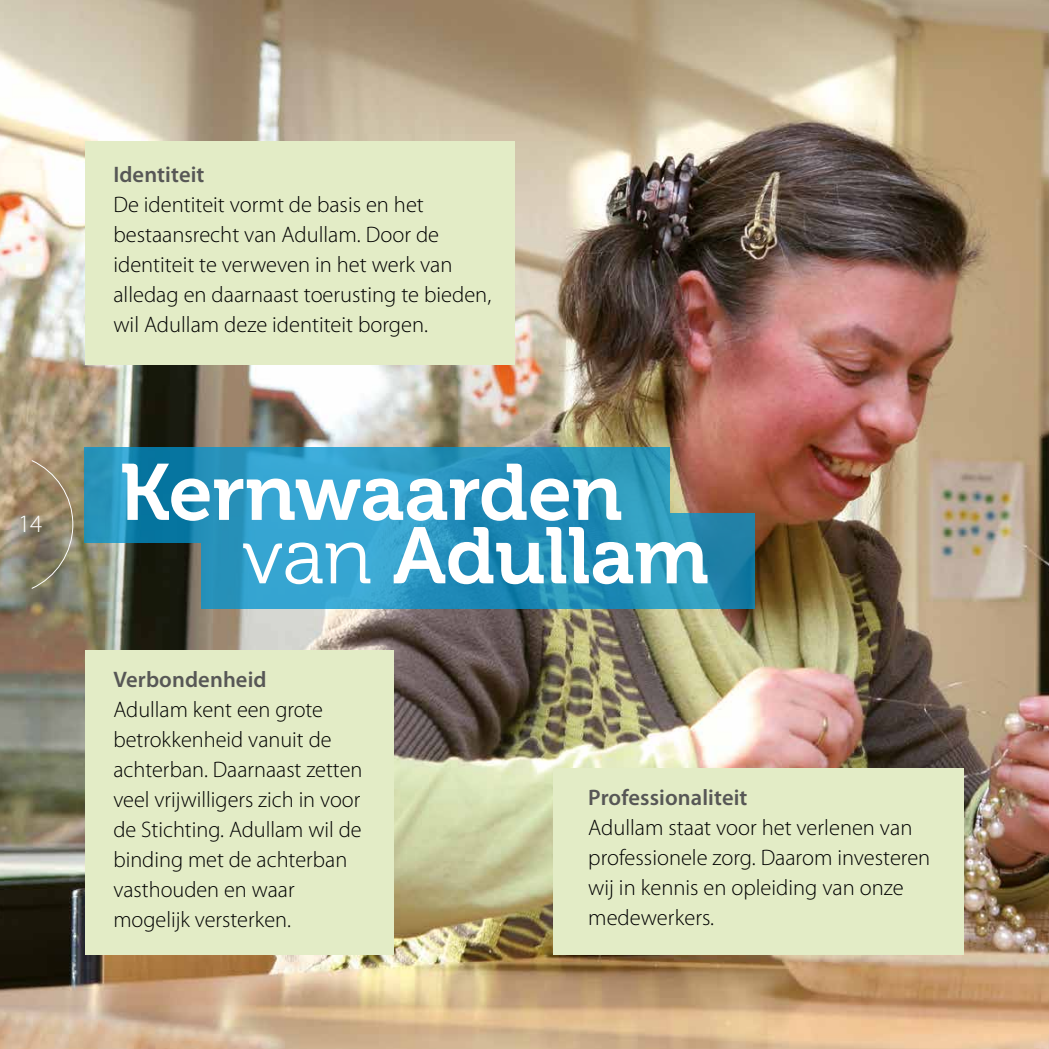
<style>
.page{position:relative;width:1049px;height:1049px;background:#fff}
.page>*{position:absolute;margin:0;border:0;box-sizing:border-box;transform-origin:0 0}
.t1{font:79.25px/63.5px "Museo 700";letter-spacing:-.005em;color:#fff}
.t2{font:300 25px "Myriad Pro";color:#fff}
.t3{font:300 22.5px/30px "Myriad Pro";color:#000}
.t4{font:600 22.5px "Myriad Pro";letter-spacing:.005em;color:#575756}
.s1{font-family:"Museo 300"}
</style>
<div class="page">
<img style="left:0;top:0;width:1049px;height:1049px">
<div style="left:554px;top:769px;width:410px;height:186px;background:#e3ecc6"></div>
<div style="left:85px;top:650px;width:308px;height:305px;background:#e3ecc6"></div>
<div style="left:85px;top:142px;width:430px;height:223px;background:#e3ecc6"></div>
<svg style="left:84px;top:447px;width:585px;height:96px;background:#2693bc"></svg>
<svg style="left:201px;top:514px;width:553px;height:95px;background:#2995be"></svg>
<svg style="left:31px;top:459px;width:43px;height:130px;background:#92866b"></svg>
<p class="t2" style="left:18px;top:508px;width:26px">14</p>
<p class="t4" style="left:113px;top:160px;width:93px">Identiteit</p>
<p class="t3" style="left:113px;top:189px;width:379px">De identiteit vormt de basis en het bestaansrecht van Adullam. Door de identiteit te verweven in het werk van alledag en daarnaast toerusting te bieden, wil Adullam deze identiteit borgen.</p>
<h1 class="t1" style="left:242px;top:462px;width:468px;text-indent:-123px">Kernwaarden <span class="s1">van</span> Adullam</h1>
<p class="t4" style="left:113px;top:665px;width:155px">Verbondenheid</p>
<p class="t3" style="left:113px;top:694px;width:250px">Adullam kent een grote betrokkenheid vanuit de achterban. Daarnaast zetten veel vrijwilligers zich in voor de Stichting. Adullam wil de binding met de achterban vasthouden en waar mogelijk versterken.</p>
<p class="t4" style="left:588px;top:783px;width:161px">Professionaliteit</p>
<p class="t3" style="left:588px;top:813px;width:343px">Adullam staat voor het verlenen van professionele zorg. Daarom investeren wij in kennis en opleiding van onze medewerkers.</p>
</div>
